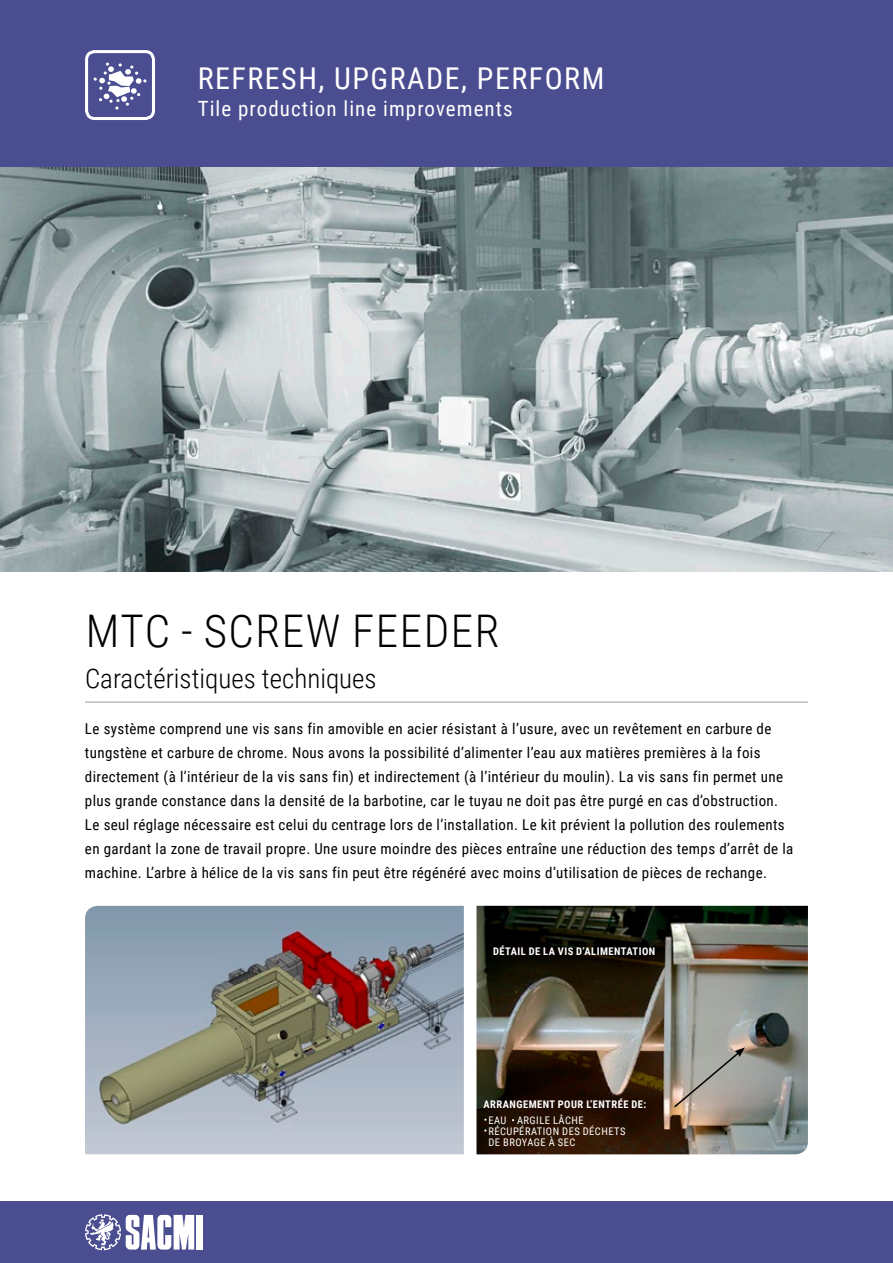
<style>
.page{position:relative;width:893px;height:1263px;background:#fff}
.page>*{position:absolute;margin:0;border:0;box-sizing:border-box;transform-origin:0 0}
.t1{font:300 45px "Roboto Condensed";letter-spacing:.035em;color:#000}
.t2{font:30px "Roboto Condensed";letter-spacing:.05em;color:#fff}
.t3{font:300 27px "Roboto Condensed";color:#000}
.t4{font:21px "Roboto Condensed";letter-spacing:.05em;color:#fff}
.t5{font:15px/24px "Roboto Condensed";letter-spacing:.025em;color:#000}
.t6{font:700 10.5px "Roboto Condensed";letter-spacing:.045em;color:#fff}
.t7{font:10.5px/11.1px "Roboto Condensed";letter-spacing:.045em;color:#fff}
</style>
<div class="page">
<div style="left:0;top:0;width:893px;height:168px;background:#4a4d90"></div>
<div style="left:0;top:1201px;width:893px;height:62px;background:#4a4d90"></div>
<hr style="left:85px;top:702px;width:723px;height:1px;background:#9c9d9f">
<div style="left:196px;top:1215px;width:6px;height:34px;background:#fff"></div>
<svg style="left:85px;top:1214px;width:109px;height:36px"></svg>
<div style="left:85px;top:50px;width:70px;height:70px;border:3px solid #fff;border-radius:8px"></div>
<svg style="left:94px;top:63px;width:52px;height:47px"></svg>
<img style="left:0;top:168px;width:893px;height:404px">
<img style="left:85px;top:906px;width:379px;height:248px">
<img style="left:476px;top:906px;width:332px;height:248px">
<svg style="left:673px;top:1047px;width:72px;height:61px;background:#a6a199"></svg>
<h2 class="t2" style="left:198px;top:58px;width:408px">REFRESH, UPGRADE, PERFORM</h2>
<h3 class="t4" style="left:198px;top:94px;width:316px">Tile production line improvements</h3>
<h1 class="t1" style="left:86px;top:600px;width:415px">MTC - SCREW FEEDER</h1>
<h3 class="t3" style="left:85px;top:659px;width:293px">Caractéristiques techniques</h3>
<p class="t5" style="left:85px;top:716px;width:710px">Le système comprend une vis sans fin amovible en acier résistant à l’usure, avec un revêtement en carbure de tungstène et carbure de chrome. Nous avons la possibilité d’alimenter l’eau aux matières premières à la fois directement (à l’intérieur de la vis sans fin) et indirectement (à l’intérieur du moulin). La vis sans fin permet une plus grande constance dans la densité de la barbotine, car le tuyau ne doit pas être purgé en cas d’obstruction.<br>Le seul réglage nécessaire est celui du centrage lors de l’installation. Le kit prévient la pollution des roulements en gardant la zone de travail propre. Une usure moindre des pièces entraîne une réduction des temps d’arrêt de la machine. L’arbre à hélice de la vis sans fin peut être régénéré avec moins d’utilisation de pièces de rechange.</p>
<p class="t6" style="left:493px;top:944px;width:164px">DÉTAIL DE LA VIS D’ALIMENTATION</p>
<p class="t6" style="left:483px;top:1097px;width:164px">ARRANGEMENT POUR L’ENTRÉE DE:</p>
<p class="t7" style="left:488px;top:1114px;width:138px">EAU ARGILE LÂCHE<br>RÉCUPÉRATION DES DÉCHETS<br>DE BROYAGE À SEC</p>
</div>
